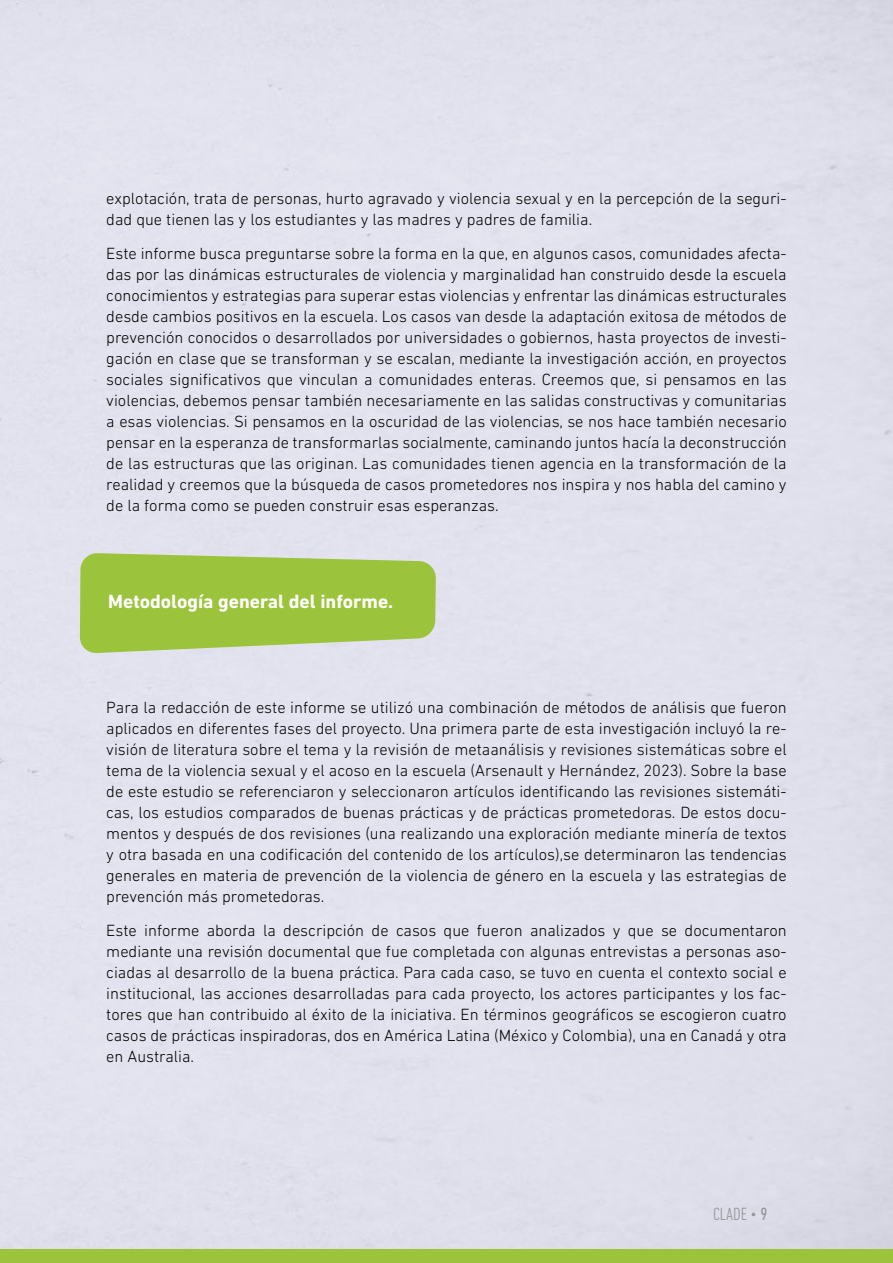
<style>
.page{position:relative;width:893px;height:1263px;background:#fff}
.page>*{position:absolute;margin:0;border:0;box-sizing:border-box;transform-origin:0 0}
.t1{font:700 19.5px "DIN Next LT Pro";color:#fff}
.t2{font:300 condensed 18px "DIN Next LT Pro";color:#939598}
.t3{font:300 16.5px/21px "DIN Next LT Pro";color:#000;text-align:justify}
.s1{font-weight:400}
</style>
<div class="page">
<div style="left:0;top:1249px;width:893px;height:14px;background:#9bc43c"></div>
<svg style="left:80px;top:553px;width:356px;height:100px;background:#a3c751"></svg>
<p class="t3" style="left:106px;top:187px;width:682px">explotación, trata de personas, hurto agravado y violencia sexual y en la percepción de la seguri&shy;dad que tienen las y los estudiantes y las madres y padres de familia.</p>
<p class="t3" style="left:106px;top:242px;width:682px">Este informe busca preguntarse sobre la forma en la que, en algunos casos, comunidades afecta&shy;das por las dinámicas estructurales de violencia y marginalidad han construido desde la escuela conocimientos y estrategias para superar estas violencias y enfrentar las dinámicas estructurales desde cambios positivos en la escuela. Los casos van desde la adaptación exitosa de métodos de prevención conocidos o desarrollados por universidades o gobiernos, hasta proyectos de investi&shy;gación en clase que se transforman y se escalan, mediante la investigación acción, en proyectos sociales significativos que vinculan a comunidades enteras. Creemos que, si pensamos en las violencias, debemos pensar también necesariamente en las salidas constructivas y comunitarias a esas violencias. Si pensamos en la oscuridad de las violencias, se nos hace también necesario pensar en la esperanza de transformarlas socialmente, caminando juntos hacía la deconstrucción de las estructuras que las originan. Las comunidades tienen agencia en la transformación de la realidad y creemos que la búsqueda de casos prometedores nos inspira y nos habla del camino y de la forma como se pueden construir esas esperanzas.</p>
<p class="t1" style="left:108px;top:590px;width:287px">Metodología general del informe.</p>
<p class="t3" style="left:106px;top:697px;width:682px">Para la redacción de este informe se utilizó una combinación de métodos de análisis que fueron aplicados en diferentes fases del proyecto. Una primera parte de esta investigación incluyó la re&shy;visión de literatura sobre el tema y la revisión de metaanálisis y revisiones sistemáticas sobre el tema de la violencia sexual y el acoso en la escuela (Arsenault y Hernández, 2023). Sobre la base de este estudio se referenciaron y seleccionaron artículos identificando las revisiones sistemáti&shy;cas, los estudios comparados de buenas prácticas y de prácticas prometedoras. De estos docu&shy;mentos y después de dos revisiones (una realizando una exploración mediante minería de textos y otra basada en una codificación del contenido de los artículos),se determinaron las tendencias generales en materia de prevención de la violencia de género en la escuela y las estrategias de prevención más prometedoras.</p>
<p class="t3" style="left:106px;top:920px;width:682px">Este informe aborda la descripción de casos que fueron analizados y que se documentaron mediante una revisión documental que fue completada con algunas entrevistas a personas aso&shy;ciadas al desarrollo de la buena práctica. Para cada caso, se tuvo en cuenta el contexto social e institucional, las acciones desarrolladas para cada proyecto, los actores participantes y los fac&shy;tores que han contribuido al éxito de la iniciativa. En términos geográficos se escogieron cuatro casos de prácticas inspiradoras, dos en América Latina (México y Colombia), una en Canadá y otra en Australia.</p>
<p class="t2" style="left:713px;top:1204px;width:56px">CLADE • <span class="s1">9</span></p>
</div>
